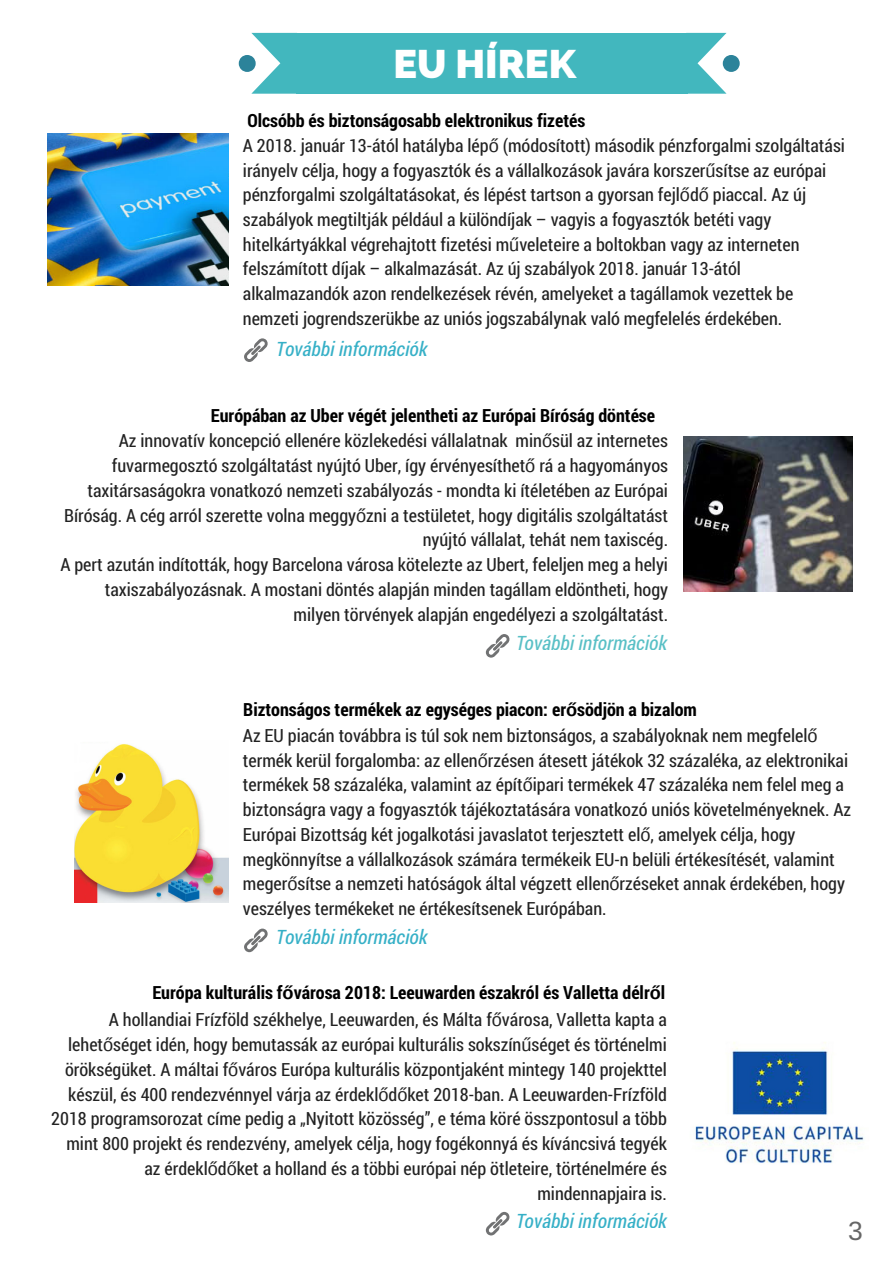
<style>
.page{position:relative;width:893px;height:1263px;background:#fff}
.page>*{position:absolute;margin:0;border:0;box-sizing:border-box;transform-origin:0 0}
.t1{font:800 39.6px "Raleway";color:#fff}
.t2{font:26.4px "Arimo";color:#666}
.t3{font:italic 19.8px "Roboto Condensed";color:#1aa5bf}
.t4{font:italic 19.8px "Roboto Condensed";color:#42b7be}
.t5{font:18.15px/24.8px "Roboto Condensed";color:#222}
.t6{font:700 18.15px "Roboto Condensed";color:#000}
.s1{font-family:"Liberation Sans"}
</style>
<div class="page">
<div style="left:296px;top:33px;width:391px;height:61px;background:#42b7be"></div>
<svg style="left:687px;top:33px;width:52px;height:61px"></svg>
<svg style="left:239px;top:33px;width:57px;height:61px"></svg>
<svg style="left:244px;top:338px;width:24px;height:24px"></svg>
<svg style="left:486px;top:634px;width:23px;height:24px"></svg>
<svg style="left:244px;top:928px;width:24px;height:24px"></svg>
<svg style="left:486px;top:1212px;width:23px;height:23px"></svg>
<img style="left:47px;top:134px;width:181px;height:152px">
<img style="left:683px;top:436px;width:169px;height:155px">
<img style="left:74px;top:744px;width:154px;height:159px">
<img style="left:695px;top:1042px;width:169px;height:121px">
<h1 class="t1" style="left:393px;top:40px;width:184px">EU HÍREK</h1>
<p class="t6" style="left:247px;top:108px;width:339px">Olcsóbb és biztonságosabb elektronikus fizetés</p>
<p class="t5" style="left:243px;top:132px;width:603px">A 2018. január 13-ától hatályba lép<span class="s1">ő</span> (módosított) második pénzforgalmi szolgáltatási irányelv célja, hogy a fogyasztók és a vállalkozások javára korszer<span class="s1">ű</span>sítse az európai pénzforgalmi szolgáltatásokat, és lépést tartson a gyorsan fejl<span class="s1">ő</span>d<span class="s1">ő</span> piaccal. Az új szabályok megtiltják például a különdíjak – vagyis a fogyasztók betéti vagy hitelkártyákkal végrehajtott fizetési m<span class="s1">ű</span>veleteire a boltokban vagy az interneten felszámított díjak – alkalmazását. Az új szabályok 2018. január 13-ától alkalmazandók azon rendelkezések révén, amelyeket a tagállamok vezettek be nemzeti jogrendszerükbe az uniós jogszabálynak való megfelelés érdekében.</p>
<p class="t3" style="left:275px;top:336px;width:153px">További információk</p>
<p class="t6" style="left:211px;top:403px;width:446px">Európában az Uber végét jelentheti az Európai Bíróság döntése</p>
<p class="t5" style="left:60px;top:428px;width:609px;text-align:right">Az innovatív koncepció ellenére közlekedési vállalatnak min<span class="s1">ő</span>sül az internetes fuvarmegosztó szolgáltatást nyújtó Uber, így érvényesíthet<span class="s1">ő</span> rá a hagyományos taxitársaságokra vonatkozó nemzeti szabályozás - mondta ki ítéletében az Európai Bíróság. A cég arról szerette volna meggy<span class="s1">ő</span>zni a testületet, hogy digitális szolgáltatást nyújtó vállalat, tehát nem taxiscég.<br>A pert azután indították, hogy Barcelona városa kötelezte az Ubert, feleljen meg a helyi taxiszabályozásnak. A mostani döntés alapján minden tagállam eldöntheti, hogy milyen törvények alapján engedélyezi a szolgáltatást.</p>
<p class="t4" style="left:515px;top:629px;width:153px">További információk</p>
<p class="t6" style="left:243px;top:697px;width:455px">Biztonságos termékek az egységes piacon: er<span class="s1">ő</span>södjön a bizalom</p>
<p class="t5" style="left:243px;top:722px;width:609px">Az EU piacán továbbra is túl sok nem biztonságos, a szabályoknak nem megfelel<span class="s1">ő </span>termék kerül forgalomba: az ellen<span class="s1">ő</span>rzésen átesett játékok 32 százaléka, az elektronikai termékek 58 százaléka, valamint az épít<span class="s1">ő</span>ipari termékek 47 százaléka nem felel meg a biztonságra vagy a fogyasztók tájékoztatására vonatkozó uniós követelményeknek. Az Európai Bizottság két jogalkotási javaslatot terjesztett el<span class="s1">ő</span>, amelyek célja, hogy megkönnyítse a vállalkozások számára termékeik EU-n belüli értékesítését, valamint meger<span class="s1">ő</span>sítse a nemzeti hatóságok által végzett ellen<span class="s1">ő</span>rzéseket annak érdekében, hogy veszélyes termékeket ne értékesítsenek Európában.</p>
<p class="t3" style="left:275px;top:923px;width:153px">További információk</p>
<p class="t6" style="left:152px;top:980px;width:514px">Európa kulturális f<span class="s1">ő</span>városa 2018: Leeuwarden északról és Valletta délr<span class="s1">ő</span>l</p>
<p class="t5" style="left:51px;top:1007px;width:617px;text-align:right">A hollandiai Frízföld székhelye, Leeuwarden, és Málta f<span class="s1">ő</span>városa, Valletta kapta a lehet<span class="s1">ő</span>séget idén, hogy bemutassák az európai kulturális sokszín<span class="s1">ű</span>séget és történelmi örökségüket. A máltai f<span class="s1">ő</span>város Európa kulturális központjaként mintegy 140 projekttel készül, és 400 rendezvénnyel várja az érdekl<span class="s1">ő</span>d<span class="s1">ő</span>ket 2018-ban. A Leeuwarden-Frízföld 2018 programsorozat címe pedig a „Nyitott közösség”, e téma köré összpontosul a több mint 800 projekt és rendezvény, amelyek célja, hogy fogékonnyá és kíváncsivá tegyék az érdekl<span class="s1">ő</span>d<span class="s1">ő</span>ket a holland és a többi európai nép ötleteire, történelmére és mindennapjaira is.</p>
<p class="t3" style="left:515px;top:1207px;width:153px">További információk</p>
<h2 class="t2" style="left:848px;top:1216px;width:16px">3</h2>
</div>
